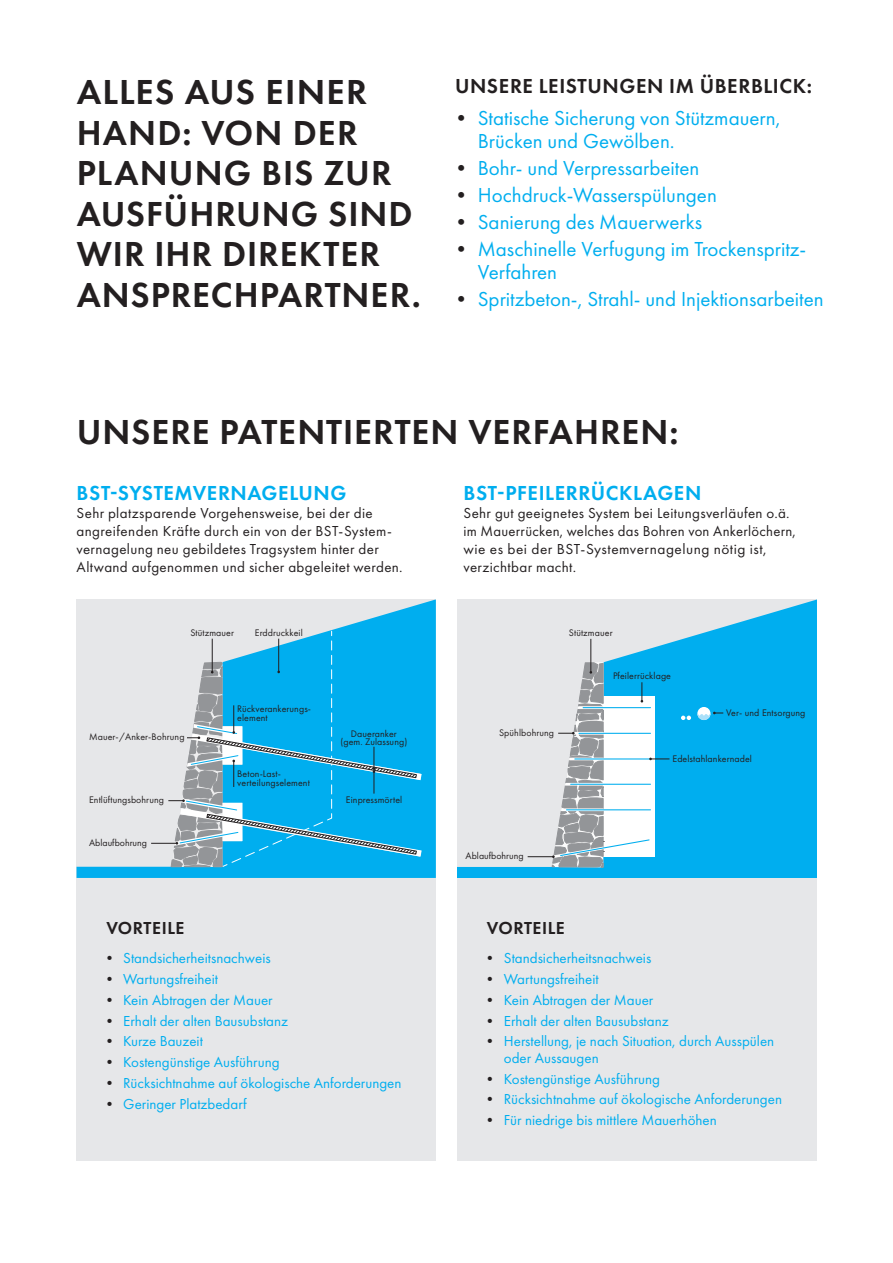
<style>
.page{position:relative;width:893px;height:1263px;background:#fff}
.page>*{position:absolute;margin:0;border:0;box-sizing:border-box;transform-origin:0 0}
.t1{font:600 36px/40.5px "Futura PT";letter-spacing:.025em;color:#231f20}
.t2{font:21px/23.4px "Futura PT";color:#00aeef}
.t3{font:600 21px "Futura PT";letter-spacing:.025em;color:#00aeef}
.t4{font:600 21px "Futura PT";letter-spacing:.025em;color:#231f20}
.t5{font:600 18px "Futura PT";letter-spacing:.025em;color:#231f20}
.t6{font:15px/16.5px "Futura PT";color:#00aeef}
.t7{font:15px/18px "Futura PT";letter-spacing:.025em;color:#231f20}
.t8{font:9.9px/9px "Futura PT";letter-spacing:.01em;color:#231f20}
.s1{color:#231f20}
</style>
<div class="page">
<div style="left:77px;top:878px;width:359px;height:283px;background:#e6e7e9"></div>
<div style="left:457px;top:878px;width:359px;height:283px;background:#e6e7e9"></div>
<svg style="left:77px;top:600px;width:359px;height:278px;fill:#e6e7e9"></svg>
<svg style="left:151px;top:631px;width:271px;height:237px"></svg>
<svg style="left:457px;top:600px;width:359px;height:278px;fill:#00aeef"></svg>
<svg style="left:681px;top:716px;width:10px;height:4px"></svg>
<div style="left:697px;top:707px;width:13px;height:13px;background:#fff;border-radius:50%"></div>
<svg style="left:697px;top:712px;width:26px;height:8px"></svg>
<hr style="left:591px;top:639px;width:1px;height:33px;background:#231f20">
<svg style="left:528px;top:662px;width:141px;height:206px"></svg>
<h1 class="t1" style="left:77px;top:71px;width:346px">ALLES AUS EINER<br>HAND: VON DER<br>PLANUNG BIS ZUR<br>AUSFÜHRUNG SIND<br>WIR IHR DIREKTER<br>ANSPRECHPARTNER.</h1>
<h2 class="t4" style="left:455px;top:72px;width:359px">UNSERE LEISTUNGEN IM ÜBERBLICK:</h2>
<h2 class="t2" style="left:478px;top:106px;width:304px;text-indent:-27px"><span class="s1">•</span> Statische Sicherung von Stützmauern,<br>Brücken und Gewölben.</h2>
<h2 class="t2" style="left:451px;top:156px;width:250px"><span class="s1">•</span> Bohr- und Verpressarbeiten</h2>
<h2 class="t2" style="left:451px;top:183px;width:268px"><span class="s1">•</span> Hochdruck-Wasserspülungen</h2>
<h2 class="t2" style="left:451px;top:210px;width:253px"><span class="s1">•</span> Sanierung des Mauerwerks</h2>
<h2 class="t2" style="left:478px;top:237px;width:330px;text-indent:-27px"><span class="s1">•</span> Maschinelle Verfugung im Trockenspritz-<br>Verfahren</h2>
<h2 class="t2" style="left:451px;top:288px;width:374px"><span class="s1">•</span> Spritzbeton-, Strahl- und Injektionsarbeiten</h2>
<h1 class="t1" style="left:77px;top:411px;width:603px">UNSERE PATENTIERTEN VERFAHREN:</h1>
<h2 class="t3" style="left:77px;top:480px;width:271px">BST-SYSTEMVERNAGELUNG</h2>
<p class="t7" style="left:77px;top:504px;width:328px">Sehr platzsparende Vorgehensweise, bei der die angreifenden Kräfte durch ein von der BST-System&shy;vernagelung neu gebildetes Tragsystem hinter der Altwand aufgenommen und sicher abgeleitet werden.</p>
<p class="t8" style="left:190px;top:628px;width:45px">Stützmauer</p>
<p class="t8" style="left:255px;top:628px;width:49px">Erddruckkeil</p>
<p class="t8" style="left:89px;top:732px;width:97px">Mauer-/Anker-Bohrung</p>
<p class="t8" style="left:89px;top:795px;width:76px">Entlüftungsbohrung</p>
<p class="t8" style="left:89px;top:838px;width:59px">Ablaufbohrung</p>
<p class="t8" style="left:237px;top:704px;width:75px">Rückverankerungs&shy;element</p>
<p class="t8" style="left:237px;top:769px;width:74px">Beton-Last&shy;verteilungselement</p>
<p class="t8" style="left:340px;top:730px;width:68px;line-height:7.6px;text-align:center">Daueranker (gem. Zulassung)</p>
<p class="t8" style="left:346px;top:795px;width:58px">Einpressmörtel</p>
<p class="t5" style="left:106px;top:917px;width:79px">VORTEILE</p>
<p class="t6" style="left:102px;top:950px;width:170px"><span class="s1">•</span> Standsicherheitsnachweis</p>
<p class="t6" style="left:102px;top:971px;width:118px"><span class="s1">•</span> Wartungsfreiheit</p>
<p class="t6" style="left:102px;top:991px;width:172px"><span class="s1">•</span> Kein Abtragen der Mauer</p>
<p class="t6" style="left:102px;top:1012px;width:188px"><span class="s1">•</span> Erhalt der alten Bausubstanz</p>
<p class="t6" style="left:102px;top:1033px;width:102px"><span class="s1">•</span> Kurze Bauzeit</p>
<p class="t6" style="left:102px;top:1054px;width:179px"><span class="s1">•</span> Kostengünstige Ausführung</p>
<p class="t6" style="left:102px;top:1074px;width:301px"><span class="s1">•</span> Rücksichtnahme auf ökologische Anforderungen</p>
<p class="t6" style="left:102px;top:1095px;width:146px"><span class="s1">•</span> Geringer Platzbedarf</p>
<h2 class="t3" style="left:464px;top:480px;width:239px">BST-PFEILERRÜCKLAGEN</h2>
<p class="t7" style="left:463px;top:504px;width:334px">Sehr gut geeignetes System bei Leitungsverläufen o.ä. im Mauerrücken, welches das Bohren von Ankerlöchern, wie es bei der BST-Systemvernagelung nötig ist, verzichtbar macht.</p>
<p class="t8" style="left:569px;top:628px;width:45px">Stützmauer</p>
<p class="t8" style="left:499px;top:728px;width:57px">Spühlbohrung</p>
<p class="t8" style="left:466px;top:851px;width:59px">Ablaufbohrung</p>
<p class="t8" style="left:613px;top:671px;width:60px">Pfeilerrücklage</p>
<p class="t8" style="left:726px;top:708px;width:81px">Ver- und Entsorgung</p>
<p class="t8" style="left:672px;top:754px;width:81px">Edelstahlankernadel</p>
<p class="t5" style="left:487px;top:917px;width:79px">VORTEILE</p>
<p class="t6" style="left:483px;top:950px;width:170px"><span class="s1">•</span> Standsicherheitsnachweis</p>
<p class="t6" style="left:483px;top:971px;width:118px"><span class="s1">•</span> Wartungsfreiheit</p>
<p class="t6" style="left:483px;top:991px;width:172px"><span class="s1">•</span> Kein Abtragen der Mauer</p>
<p class="t6" style="left:483px;top:1012px;width:188px"><span class="s1">•</span> Erhalt der alten Bausubstanz</p>
<p class="t6" style="left:504px;top:1033px;width:272px;text-indent:-21px"><span class="s1">•</span> Herstellung, je nach Situation, durch Ausspülen oder Aussaugen</p>
<p class="t6" style="left:483px;top:1070px;width:179px"><span class="s1">•</span> Kostengünstige Ausführung</p>
<p class="t6" style="left:483px;top:1091px;width:301px"><span class="s1">•</span> Rücksichtnahme auf ökologische Anforderungen</p>
<p class="t6" style="left:483px;top:1112px;width:236px"><span class="s1">•</span> Für niedrige bis mittlere Mauerhöhen</p>
</div>
